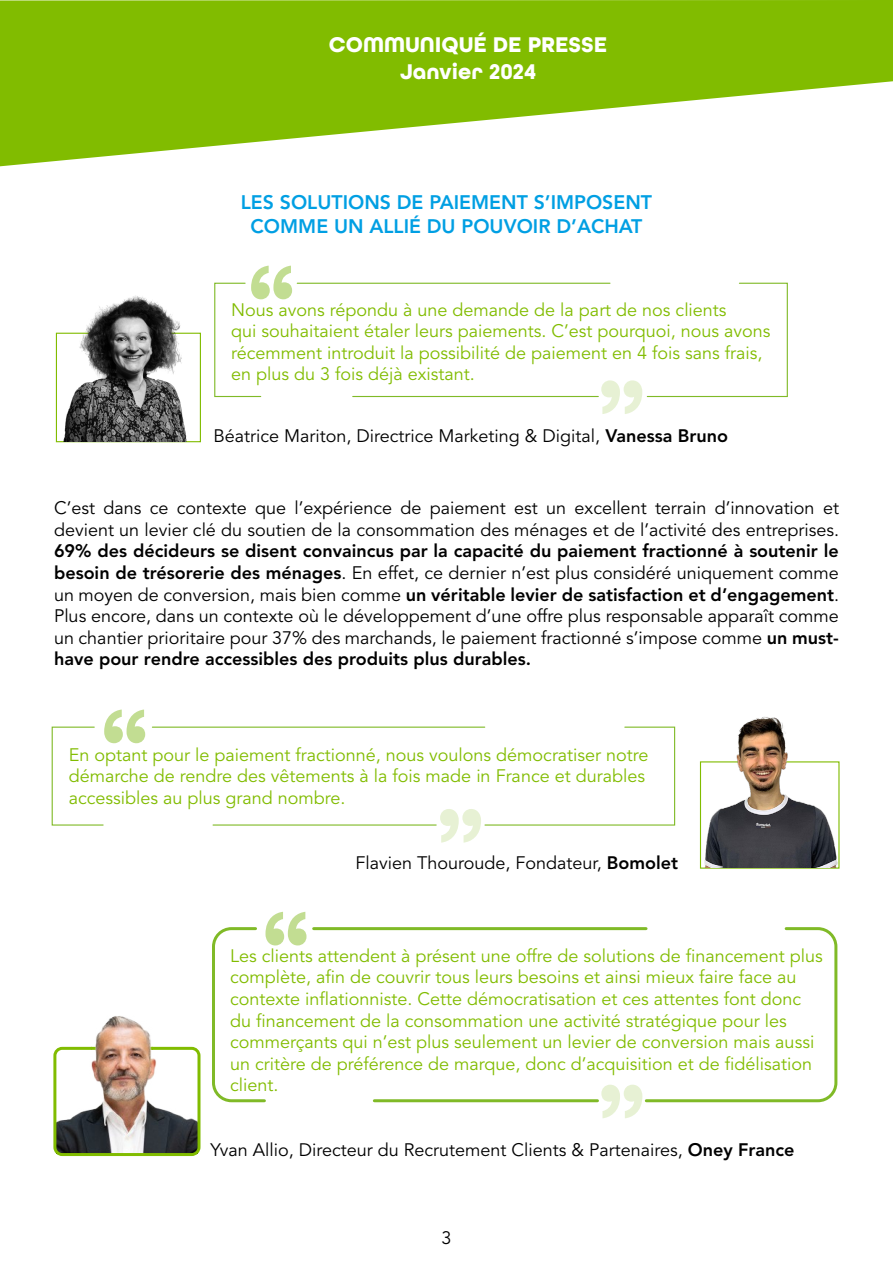
<style>
.page{position:relative;width:893px;height:1263px;background:#fff}
.page>*{position:absolute;margin:0;border:0;box-sizing:border-box;transform-origin:0 0}
.t1{font:700 22.5px/27px "All Round Gothic";color:#fff;text-align:center}
.t2{font:800 19.5px/23.4px "Avenir LT Std";color:#009fe3;text-align:center}
.t3{font:18px/21.6px "Avenir LT Std";color:#000}
.t4{font:18px/21.6px "Avenir LT Std";color:#81bc00}
.s1{font-weight:800}
</style>
<div class="page">
<img style="left:95px;top:1016px;width:56px;height:29px">
<svg style="left:0;top:0;width:893px;height:166px;fill:#81bc00"></svg>
<img style="left:53px;top:1045px;width:148px;height:112px">
<img style="left:699px;top:717px;width:141px;height:151px">
<hr style="left:152px;top:726px;width:333px;height:2px;background:#80ba27">
<hr style="left:213px;top:824px;width:223px;height:1px;background:#80ba27">
<svg style="left:51px;top:709px;width:94px;height:117px"></svg>
<svg style="left:440px;top:726px;width:236px;height:117px"></svg>
<svg style="left:55px;top:332px;width:146px;height:111px"></svg>
<img style="left:56px;top:295px;width:144px;height:146px">
<hr style="left:297px;top:283px;width:313px;height:1px;background:#80ba27">
<hr style="left:353px;top:396px;width:245px;height:1px;background:#80ba27">
<svg style="left:214px;top:266px;width:78px;height:132px"></svg>
<svg style="left:601px;top:282px;width:187px;height:132px"></svg>
<hr style="left:314px;top:927px;width:332px;height:3px;background:#80ba27">
<hr style="left:374px;top:1099px;width:223px;height:3px;background:#80ba27">
<svg style="left:601px;top:927px;width:237px;height:191px"></svg>
<svg style="left:212px;top:912px;width:94px;height:191px"></svg>
<p class="t1" style="left:329px;top:31px;width:280px">COMMUNIQUÉ DE PRESSE<br>Janvier 2024</p>
<p class="t2" style="left:241px;top:191px;width:413px">LES SOLUTIONS DE PAIEMENT S’IMPOSENT<br>COMME UN ALLIÉ DU POUVOIR D’ACHAT</p>
<p class="t4" style="left:231px;top:299px;width:541px">Nous avons répondu à une demande de la part de nos clients<br>qui souhaitaient étaler leurs paiements. C’est pourquoi, nous avons récemment introduit la possibilité de paiement en 4 fois sans frais, en plus du 3 fois déjà existant.</p>
<p class="t3" style="left:214px;top:426px;width:516px">Béatrice Mariton, Directrice Marketing &amp; Digital, <span class="s1">Vanessa Bruno</span></p>
<p class="t3" style="left:54px;top:498px;width:786px">C’est dans ce contexte que l’expérience de paiement est un excellent terrain d’innovation et devient un levier clé du soutien de la consommation des ménages et de l’activité des entreprises.</p>
<p class="t3" style="left:54px;top:541px;width:786px;text-align:justify"><span class="s1">69% des décideurs se disent convaincus par la capacité du paiement fractionné à soutenir le besoin de trésorerie des ménages</span>. En effet, ce dernier n’est plus considéré uniquement comme un moyen de conversion, mais bien comme <span class="s1">un véritable levier de satisfaction et d’engagement</span>.<br>Plus encore, dans un contexte où le développement d’une offre plus responsable apparaît comme un chantier prioritaire pour 37% des marchands, le paiement fractionné s’impose comme <span class="s1">un must&shy;have pour rendre accessibles des produits plus durables.</span></p>
<p class="t4" style="left:69px;top:744px;width:581px">En optant pour le paiement fractionné, nous voulons démocratiser notre démarche de rendre des vêtements à la fois made in France et durables accessibles au plus grand nombre.</p>
<p class="t3" style="left:356px;top:852px;width:324px">Flavien Thouroude, Fondateur, <span class="s1">Bomolet</span></p>
<p class="t4" style="left:230px;top:945px;width:594px">Les clients attendent à présent une offre de solutions de financement plus complète, afin de couvrir tous leurs besoins et ainsi mieux faire face au contexte inflationniste. Cette démocratisation et ces attentes font donc du financement de la consommation une activité stratégique pour les commerçants qui n’est plus seulement un levier de conversion mais aussi un critère de préférence de marque, donc d’acquisition et de fidélisation client.</p>
<p class="t3" style="left:210px;top:1139px;width:585px">Yvan Allio, Directeur du Recrutement Clients &amp; Partenaires, <span class="s1">Oney France</span></p>
<p class="t3" style="left:441px;top:1227px;width:12px">3</p>
</div>
